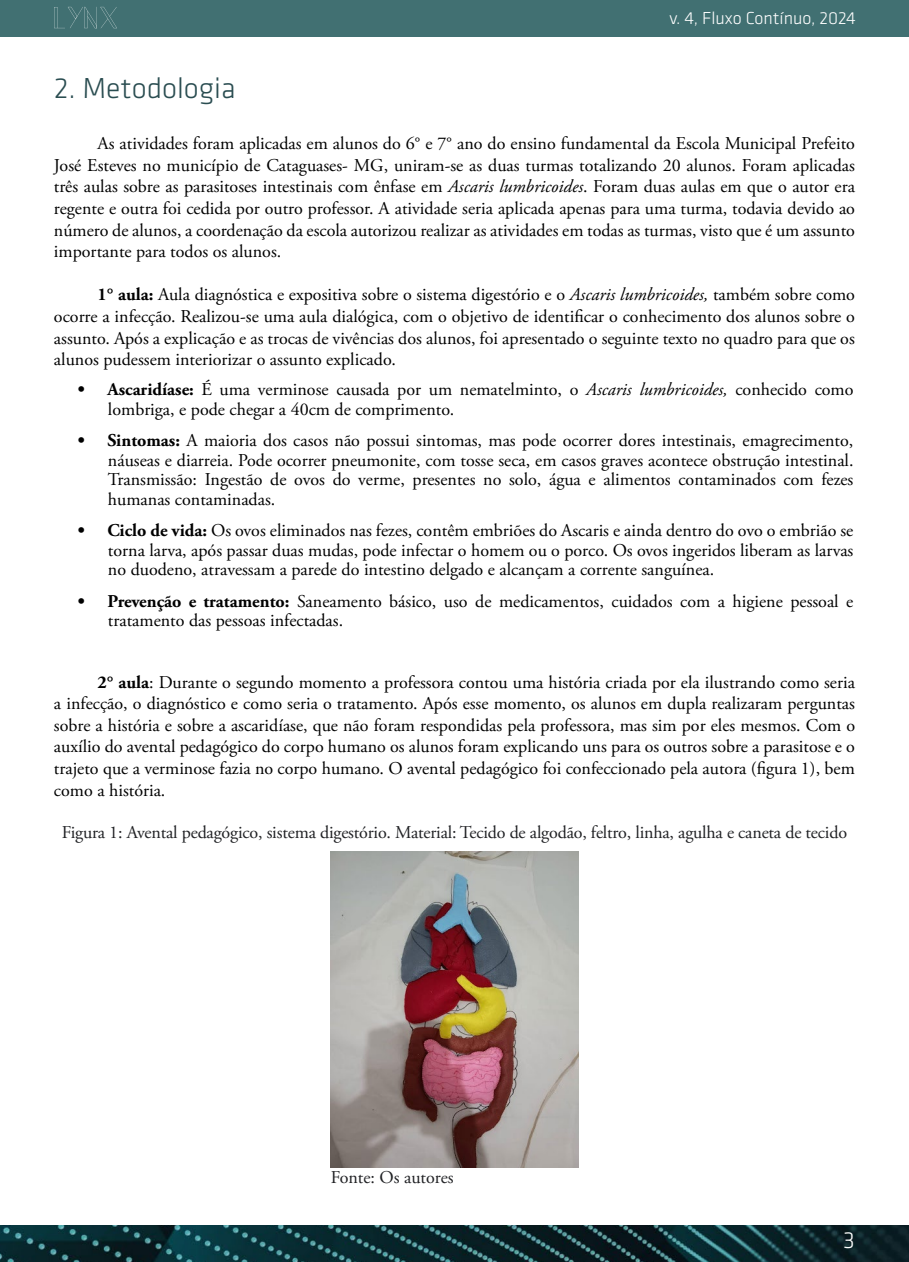
<style>
.page{position:relative;width:909px;height:1262px;background:#fff}
.page>*{position:absolute;margin:0;border:0;box-sizing:border-box;transform-origin:0 0}
.t1{font:300 30px "Klavika";color:#2a4d51}
.t2{font:300 24px "Klavika";color:#fff}
.t3{font:18px/21.6px "Adobe Garamond Pro";color:#000;text-align:justify}
.t4{font:18px "Adobe Garamond Pro";letter-spacing:-.01em;color:#202124}
.t5{font:300 18px "Klavika";color:#fff}
.s1{font-style:italic}
.s2{font-weight:700}
</style>
<div class="page">
<img style="left:0;top:1225px;width:909px;height:37px">
<div style="left:0;top:0;width:909px;height:36px;background:#417072"></div>
<svg style="left:54px;top:7px;width:63px;height:22px"></svg>
<img style="left:331px;top:851px;width:248px;height:316px">
<p class="t5" style="left:669px;top:8px;width:188px">v. 4, Fluxo Contínuo, 2024</p>
<h1 class="t1" style="left:54px;top:71px;width:183px">2. Metodologia</h1>
<p class="t3" style="left:54px;top:133px;width:803px;text-indent:44px">As atividades foram aplicadas em alunos do 6° e 7° ano do ensino fundamental da Escola Municipal Prefeito José Esteves no município de Cataguases- MG, uniram-se as duas turmas totalizando 20 alunos. Foram aplicadas três aulas sobre as parasitoses intestinais com ênfase em <span class="s1">Ascaris lumbricoides</span>. Foram duas aulas em que o autor era regente e outra foi cedida por outro professor. A atividade seria aplicada apenas para uma turma, todavia devido ao número de alunos, a coordenação da escola autorizou realizar as atividades em todas as turmas, visto que é um assunto importante para todos os alunos.</p>
<p class="t3" style="left:54px;top:284px;width:803px;text-indent:44px"><span class="s2">1° aula:</span> Aula diagnóstica e expositiva sobre o sistema digestório e o <span class="s1">Ascaris lumbricoides,</span> também sobre como ocorre a infecção. Realizou-se uma aula dialógica, com o objetivo de identificar o conhecimento dos alunos sobre o assunto. Após a explicação e as trocas de vivências dos alunos, foi apresentado o seguinte texto no quadro para que os alunos pudessem interiorizar o assunto explicado.</p>
<p class="t3" style="left:108px;top:380px;width:747px;line-height:19.5px;text-indent:-30px"><span class="s2">• Ascaridíase:</span> É uma verminose causada por um nematelminto, o <span class="s1">Ascaris lumbricoides,</span> conhecido como lombriga, e pode chegar a 40cm de comprimento.</p>
<p class="t3" style="left:108px;top:431px;width:747px;line-height:19.5px;text-indent:-30px"><span class="s2">• Sintomas:</span> A maioria dos casos não possui sintomas, mas pode ocorrer dores intestinais, emagrecimento, náuseas e diarreia. Pode ocorrer pneumonite, com tosse seca, em casos graves acontece obstrução intestinal.<br>Transmissão: Ingestão de ovos do verme, presentes no solo, água e alimentos contaminados com fezes humanas contaminadas.</p>
<p class="t3" style="left:108px;top:521px;width:747px;line-height:19.5px;text-indent:-30px"><span class="s2">• Ciclo de vida:</span> Os ovos eliminados nas fezes, contêm embriões do Ascaris e ainda dentro do ovo o embrião se torna larva, após passar duas mudas, pode infectar o homem ou o porco. Os ovos ingeridos liberam as larvas no duodeno, atravessam a parede do intestino delgado e alcançam a corrente sanguínea.</p>
<p class="t3" style="left:108px;top:592px;width:747px;line-height:19.5px;text-indent:-30px"><span class="s2">• Prevenção e tratamento:</span> Saneamento básico, uso de medicamentos, cuidados com a higiene pessoal e tratamento das pessoas infectadas.</p>
<p class="t3" style="left:54px;top:671px;width:803px;text-indent:44px"><span class="s2">2° aula</span>: Durante o segundo momento a professora contou uma história criada por ela ilustrando como seria a infecção, o diagnóstico e como seria o tratamento. Após esse momento, os alunos em dupla realizaram perguntas sobre a história e sobre a ascaridíase, que não foram respondidas pela professora, mas sim por eles mesmos. Com o auxílio do avental pedagógico do corpo humano os alunos foram explicando uns para os outros sobre a parasitose e o trajeto que a verminose fazia no corpo humano. O avental pedagógico foi confeccionado pela autora (figura 1), bem como a história.</p>
<p class="t4" style="left:62px;top:821px;width:787px">Figura 1: Avental pedagógico, sistema digestório. Material: Tecido de algodão, feltro, linha, agulha e caneta de tecido</p>
<p class="t4" style="left:331px;top:1166px;width:124px">Fonte: Os autores</p>
<h2 class="t2" style="left:843px;top:1227px;width:13px">3</h2>
</div>
